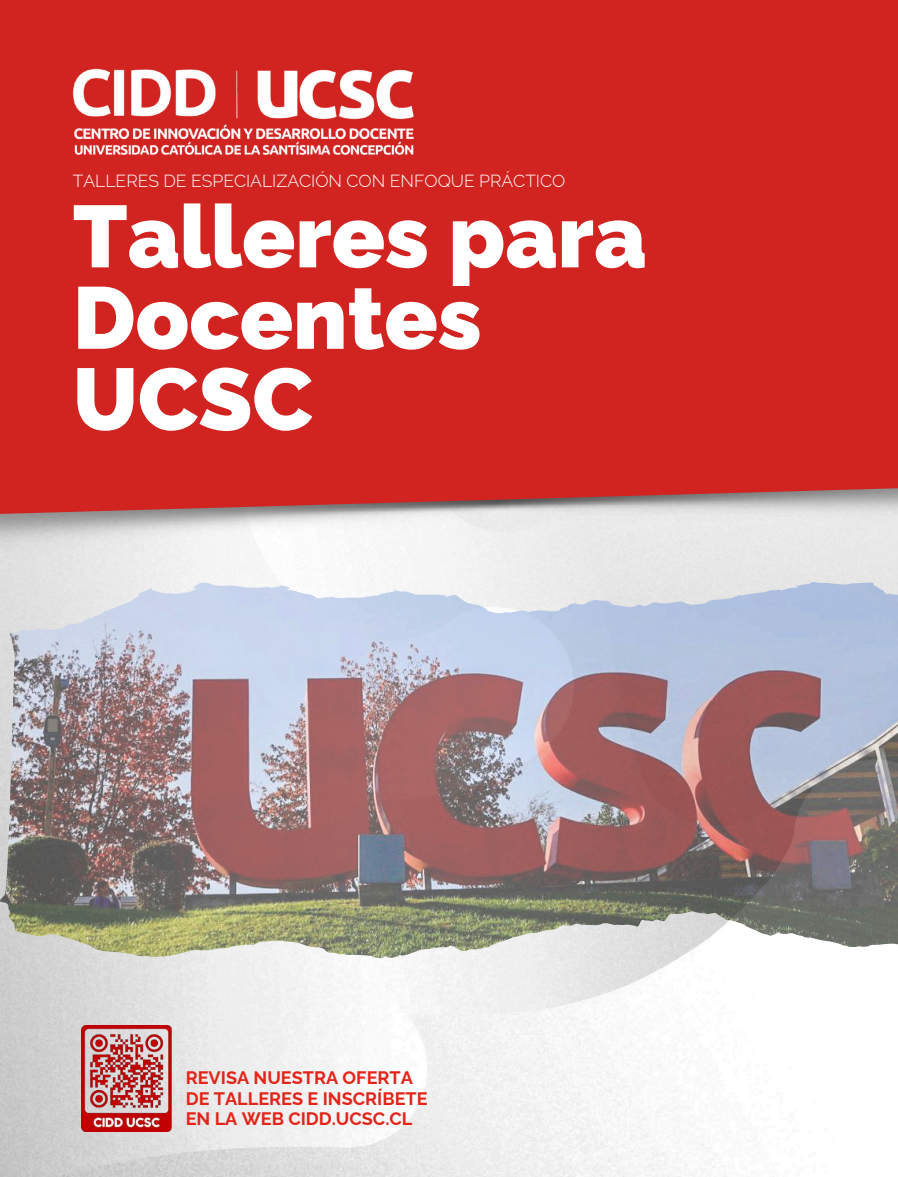
<style>
.page{position:relative;width:898px;height:1177px;background:#fff}
.page>*{position:absolute;margin:0;border:0;box-sizing:border-box;transform-origin:0 0}
.t1{font:900 87.5px/81.4px "Raleway";color:#fff}
.t2{font:700 18.11px/20.3px "Raleway";color:#e32419}
.t3{font:300 17.5px "Raleway";color:#fff}
</style>
<div class="page">
<img style="left:0;top:744px;width:898px;height:419px">
<img style="left:0;top:514px;width:898px;height:230px">
<div style="left:0;top:0;width:898px;height:514px;background:#d12421"></div>
<img style="left:81px;top:1025px;width:91px;height:105px">
<img style="left:216px;top:582px;width:682px;height:332px">
<img style="left:73px;top:69px;width:342px;height:86px">
<p class="t3" style="left:73px;top:171px;width:494px">TALLERES DE ESPECIALIZACIÓN CON ENFOQUE PRÁCTICO</p>
<h1 class="t1" style="left:73px;top:196px;width:575px">Talleres para<br>Docentes<br>UCSC</h1>
<p class="t2" style="left:186px;top:1067px;width:243px">REVISA NUESTRA OFERTA<br>DE TALLERES E INSCRÍBETE<br>EN LA WEB CIDD.UCSC.CL</p>
</div>
